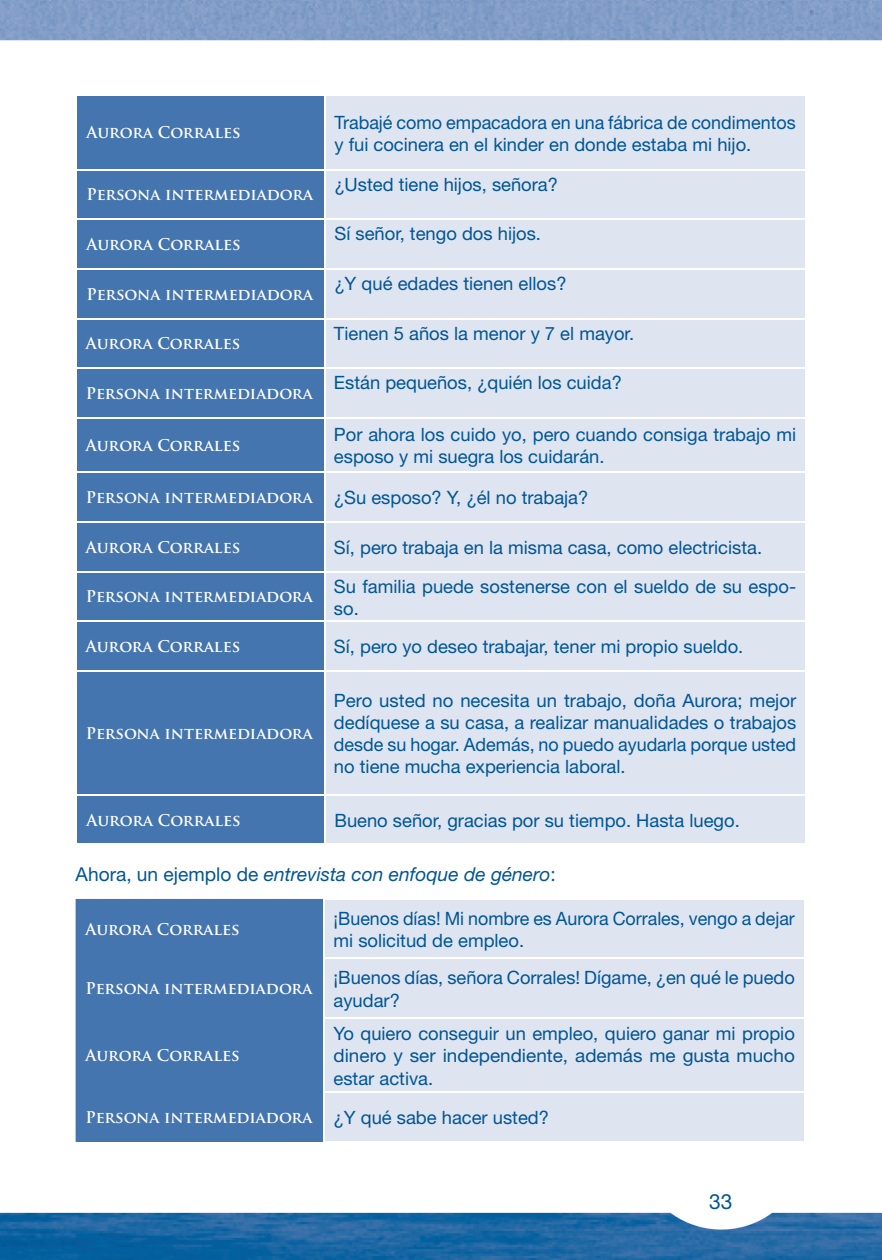
<style>
.page{position:relative;width:882px;height:1260px;background:#fff}
.page>*{position:absolute;margin:0;border:0;box-sizing:border-box;transform-origin:0 0}
.t1{font:21px "Helvetica Neue";color:#005595}
.t2{font:italic 19.07px "Helvetica Neue";color:#005595}
.t3{font:18.38px/22.1px "Helvetica Neue";color:#005595}
.t4{font:700 15.75px "Trajan Pro";color:#fff}
.s1{font-family:"Trajan Pro";font-weight:700;font-size:15.75px;color:#fff}
.s2{font-style:normal}
.s3{font-family:"Helvetica Neue";font-weight:400;font-size:18.38px;color:#005595}
</style>
<div class="page">
<img style="left:0;top:0;width:882px;height:1260px">
<div style="left:77px;top:96px;width:247px;height:748px;background:#4475ae"></div>
<div style="left:325px;top:96px;width:480px;height:748px;background:#dee4f0"></div>
<hr style="left:76px;top:95px;width:249px;height:1px;background:#fff">
<hr style="left:76px;top:96px;width:1px;height:73px;background:#fff">
<hr style="left:325px;top:95px;width:482px;height:1px;background:#fff">
<hr style="left:324px;top:96px;width:1px;height:73px;background:#fff">
<hr style="left:805px;top:96px;width:2px;height:73px;background:#fff">
<hr style="left:76px;top:169px;width:249px;height:2px;background:#fff">
<hr style="left:76px;top:171px;width:1px;height:48px;background:#fff">
<hr style="left:325px;top:169px;width:482px;height:2px;background:#fff">
<hr style="left:324px;top:171px;width:1px;height:48px;background:#fff">
<hr style="left:805px;top:171px;width:2px;height:48px;background:#fff">
<hr style="left:76px;top:219px;width:249px;height:1px;background:#fff">
<hr style="left:76px;top:220px;width:1px;height:48px;background:#fff">
<hr style="left:325px;top:219px;width:482px;height:1px;background:#fff">
<hr style="left:324px;top:220px;width:1px;height:48px;background:#fff">
<hr style="left:805px;top:220px;width:2px;height:48px;background:#fff">
<hr style="left:76px;top:268px;width:249px;height:2px;background:#fff">
<hr style="left:76px;top:270px;width:1px;height:48px;background:#fff">
<hr style="left:325px;top:268px;width:482px;height:2px;background:#fff">
<hr style="left:324px;top:270px;width:1px;height:48px;background:#fff">
<hr style="left:805px;top:270px;width:2px;height:48px;background:#fff">
<hr style="left:76px;top:318px;width:249px;height:1px;background:#fff">
<hr style="left:76px;top:319px;width:1px;height:48px;background:#fff">
<hr style="left:325px;top:318px;width:482px;height:1px;background:#fff">
<hr style="left:324px;top:319px;width:1px;height:48px;background:#fff">
<hr style="left:805px;top:319px;width:2px;height:48px;background:#fff">
<hr style="left:76px;top:367px;width:249px;height:2px;background:#fff">
<hr style="left:76px;top:369px;width:1px;height:48px;background:#fff">
<hr style="left:325px;top:367px;width:482px;height:2px;background:#fff">
<hr style="left:324px;top:369px;width:1px;height:48px;background:#fff">
<hr style="left:805px;top:369px;width:2px;height:48px;background:#fff">
<hr style="left:76px;top:417px;width:249px;height:2px;background:#fff">
<hr style="left:76px;top:419px;width:1px;height:53px;background:#fff">
<hr style="left:325px;top:417px;width:482px;height:2px;background:#fff">
<hr style="left:324px;top:419px;width:1px;height:53px;background:#fff">
<hr style="left:805px;top:419px;width:2px;height:53px;background:#fff">
<hr style="left:76px;top:472px;width:249px;height:1px;background:#fff">
<hr style="left:76px;top:473px;width:1px;height:48px;background:#fff">
<hr style="left:325px;top:472px;width:482px;height:1px;background:#fff">
<hr style="left:324px;top:473px;width:1px;height:48px;background:#fff">
<hr style="left:805px;top:473px;width:2px;height:48px;background:#fff">
<hr style="left:76px;top:521px;width:249px;height:2px;background:#fff">
<hr style="left:76px;top:523px;width:1px;height:48px;background:#fff">
<hr style="left:325px;top:521px;width:482px;height:2px;background:#fff">
<hr style="left:324px;top:523px;width:1px;height:48px;background:#fff">
<hr style="left:805px;top:523px;width:2px;height:48px;background:#fff">
<hr style="left:76px;top:571px;width:249px;height:1px;background:#fff">
<hr style="left:76px;top:572px;width:1px;height:48px;background:#fff">
<hr style="left:325px;top:571px;width:482px;height:1px;background:#fff">
<hr style="left:324px;top:572px;width:1px;height:48px;background:#fff">
<hr style="left:805px;top:572px;width:2px;height:48px;background:#fff">
<hr style="left:76px;top:620px;width:249px;height:2px;background:#fff">
<hr style="left:76px;top:622px;width:1px;height:48px;background:#fff">
<hr style="left:325px;top:620px;width:482px;height:2px;background:#fff">
<hr style="left:324px;top:622px;width:1px;height:48px;background:#fff">
<hr style="left:805px;top:622px;width:2px;height:48px;background:#fff">
<hr style="left:76px;top:670px;width:249px;height:2px;background:#fff">
<hr style="left:76px;top:672px;width:1px;height:122px;background:#fff">
<hr style="left:325px;top:670px;width:482px;height:2px;background:#fff">
<hr style="left:324px;top:672px;width:1px;height:122px;background:#fff">
<hr style="left:805px;top:672px;width:2px;height:122px;background:#fff">
<hr style="left:76px;top:794px;width:249px;height:2px;background:#fff">
<hr style="left:76px;top:796px;width:1px;height:48px;background:#fff">
<hr style="left:325px;top:794px;width:482px;height:2px;background:#fff">
<hr style="left:324px;top:796px;width:1px;height:48px;background:#fff">
<hr style="left:805px;top:796px;width:2px;height:48px;background:#fff">
<hr style="left:76px;top:844px;width:731px;height:1px;background:#fff">
<div style="left:76px;top:899px;width:247px;height:243px;background:#4475ae"></div>
<div style="left:325px;top:900px;width:479px;height:241px;background:#dee4f0"></div>
<hr style="left:323px;top:898px;width:483px;height:2px;background:#fff">
<hr style="left:323px;top:900px;width:2px;height:58px;background:#fff">
<hr style="left:804px;top:900px;width:2px;height:58px;background:#fff">
<hr style="left:323px;top:958px;width:483px;height:1px;background:#fff">
<hr style="left:323px;top:959px;width:2px;height:58px;background:#fff">
<hr style="left:804px;top:959px;width:2px;height:58px;background:#fff">
<hr style="left:323px;top:1017px;width:483px;height:2px;background:#fff">
<hr style="left:323px;top:1019px;width:2px;height:73px;background:#fff">
<hr style="left:804px;top:1019px;width:2px;height:73px;background:#fff">
<hr style="left:323px;top:1092px;width:483px;height:1px;background:#fff">
<hr style="left:323px;top:1093px;width:2px;height:48px;background:#fff">
<hr style="left:804px;top:1093px;width:2px;height:48px;background:#fff">
<hr style="left:323px;top:1141px;width:483px;height:2px;background:#fff">
<p class="t4" style="left:86px;top:124px;width:156px">Aurora Corrales</p>
<p class="t3" style="left:334px;top:113px;width:463px">Trabajé como empacadora en una fábrica de condimentos y fui cocinera en el kinder en donde estaba mi hijo.</p>
<p class="t4" style="left:86px;top:186px;width:228px">Persona intermediadora</p>
<p class="t3" style="left:334px;top:175px;width:225px">¿Usted tiene hijos, señora?</p>
<p class="t4" style="left:86px;top:235px;width:156px">Aurora Corrales</p>
<p class="t3" style="left:334px;top:224px;width:208px">Sí señor, tengo dos hijos.</p>
<p class="t4" style="left:86px;top:285px;width:228px">Persona intermediadora</p>
<p class="t3" style="left:334px;top:274px;width:234px">¿Y qué edades tienen ellos?</p>
<p class="t4" style="left:86px;top:335px;width:156px">Aurora Corrales</p>
<p class="t3" style="left:334px;top:324px;width:302px">Tienen 5 años la menor y 7 el mayor.</p>
<p class="t4" style="left:86px;top:384px;width:228px">Persona intermediadora</p>
<p class="t3" style="left:334px;top:373px;width:289px">Están pequeños, ¿quién los cuida?</p>
<p class="t4" style="left:86px;top:436px;width:156px">Aurora Corrales</p>
<p class="t3" style="left:334px;top:425px;width:464px">Por ahora los cuido yo, pero cuando consiga trabajo mi esposo y mi suegra los cuidarán.</p>
<p class="t3" style="left:86px;top:488px;width:504px"><span class="s1">Persona intermediadora</span> ¿Su esposo? Y, ¿él no trabaja?</p>
<p class="t4" style="left:86px;top:538px;width:156px">Aurora Corrales</p>
<p class="t3" style="left:334px;top:538px;width:430px">Sí, pero trabaja en la misma casa, como electricista.</p>
<p class="t4" style="left:86px;top:588px;width:228px">Persona intermediadora</p>
<p class="t3" style="left:334px;top:577px;width:464px">Su familia puede sostenerse con el sueldo de su espo&shy;so.</p>
<p class="t4" style="left:86px;top:637px;width:156px">Aurora Corrales</p>
<p class="t3" style="left:334px;top:637px;width:411px">Sí, pero yo deseo trabajar, tener mi propio sueldo.</p>
<p class="t4" style="left:86px;top:724px;width:228px">Persona intermediadora</p>
<p class="t3" style="left:334px;top:691px;width:464px;text-align:justify">Pero usted no necesita un trabajo, doña Aurora; mejor dedíquese a su casa, a realizar manualidades o trabajos desde su hogar. Además, no puedo ayudarla porque usted no tiene mucha experiencia laboral.</p>
<p class="t4" style="left:86px;top:811px;width:156px">Aurora Corrales</p>
<p class="t3" style="left:334px;top:811px;width:407px">Bueno señor, gracias por su tiempo. Hasta luego.</p>
<p class="t2" style="left:76px;top:867px;width:482px"><span class="s2">Ahora, un ejemplo de</span> entrevista con enfoque de género<span class="s2">:</span></p>
<p class="t4" style="left:86px;top:920px;width:156px">Aurora Corrales</p>
<p class="t3" style="left:334px;top:909px;width:463px">¡Buenos días! Mi nombre es Aurora Corrales, vengo a dejar mi solicitud de empleo.</p>
<p class="t4" style="left:86px;top:979px;width:228px">Persona intermediadora</p>
<p class="t3" style="left:334px;top:968px;width:463px">¡Buenos días, señora Corrales! Dígame, ¿en qué le puedo ayudar?</p>
<p class="t4" style="left:86px;top:1046px;width:156px">Aurora Corrales</p>
<p class="t3" style="left:334px;top:1024px;width:463px;text-align:justify">Yo quiero conseguir un empleo, quiero ganar mi propio dinero y ser independiente, además me gusta mucho estar activa.</p>
<p class="t4" style="left:86px;top:1108px;width:465px">Persona intermediadora <span class="s3">¿Y qué sabe hacer usted?</span></p>
<p class="t1" style="left:709px;top:1194px;width:25px">33</p>
</div>
